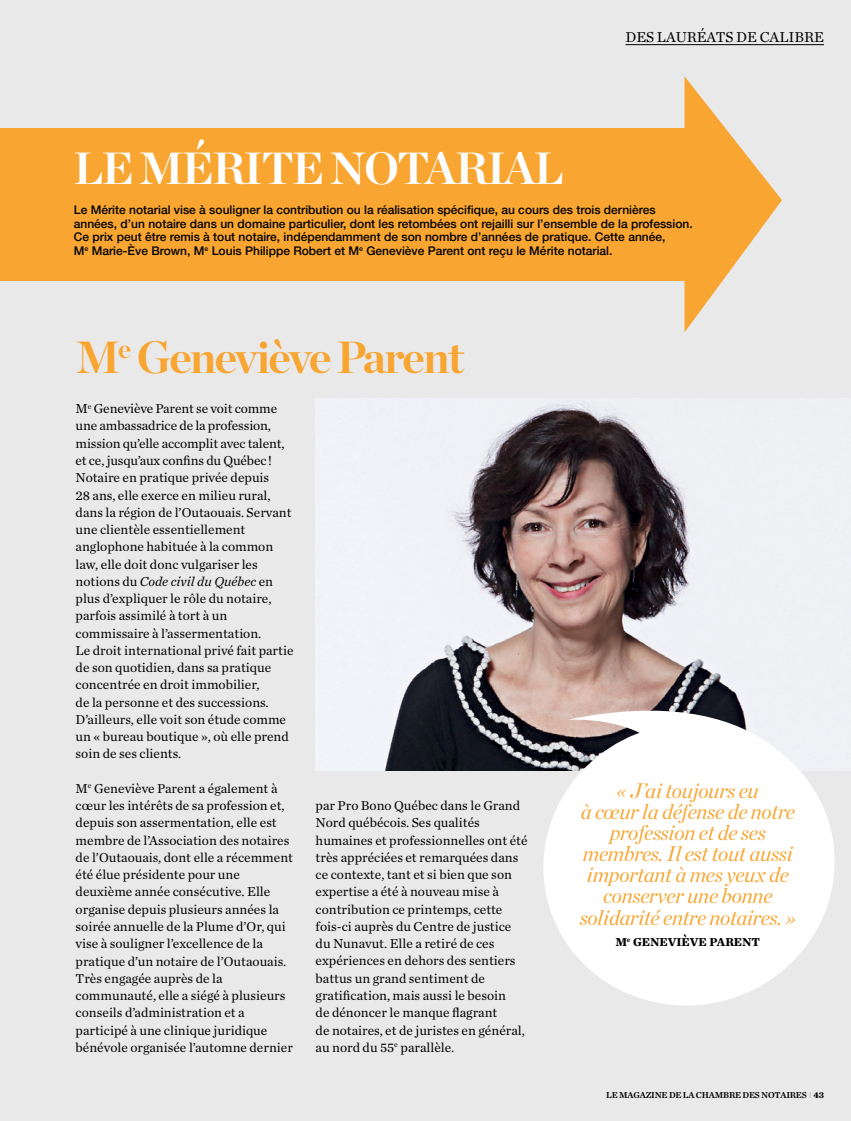
<style>
.page{position:relative;width:851px;height:1121px;background:#fff}
.page>*{position:absolute;margin:0;border:0;box-sizing:border-box;transform-origin:0 0}
.t1{font:700 45px "Chronicle Display";letter-spacing:-.04em;color:#f8a531}
.t2{font:700 45px "Chronicle Display";letter-spacing:-.04em;color:#fff}
.t3{font:italic 21px/21px "Chronicle Display";letter-spacing:-.01em;color:#f8a531;text-align:center}
.t4{font:15px "Chronicle Text G1";color:#000}
.t5{font:13.5px/17.2px "Chronicle Text G1";color:#000}
.t6{font:500 12px/13.5px "Helvetica Neue LT Std";color:#000}
.t7{font:700 12px "Chronicle Text G1";color:#000}
.t8{font:9px "Chronicle Text G1 Semi";letter-spacing:-.02em;color:#000}
.s1{font-style:italic}
.s2{font-family:"Helvetica Neue LT Std";font-weight:200;font-size:8.25px}
.s3{font-family:"Chronicle Text G1";font-weight:700}
</style>
<div class="page">
<div style="left:0;top:0;width:850px;height:1120px;background:#e9e9ea"></div>
<div style="left:0;top:128px;width:706px;height:152px;background:#f8a531"></div>
<svg style="left:684px;top:76px;width:97px;height:256px"></svg>
<hr style="left:625px;top:44px;width:199px;height:1px;background:#000">
<img style="left:369px;top:398px;width:389px;height:372px">
<div style="left:315px;top:398px;width:54px;height:372px;background:#f0f3f8"></div>
<div style="left:758px;top:398px;width:92px;height:308px;background:#eef0f4"></div>
<svg style="left:525px;top:706px;width:325px;height:299px;fill:#fff"></svg>
<svg style="left:567px;top:678px;width:242px;height:160px;fill:#fff"></svg>
<h1 class="t2" style="left:74px;top:132px;width:491px">LE MÉRITE NOTARIAL</h1>
<p class="t4" style="left:625px;top:26px;width:200px">DES LAURÉATS DE CALIBRE</p>
<p class="t6" style="left:74px;top:203px;width:620px">Le Mérite notarial vise à souligner la contribution ou la réalisation spécifique, au cours des trois dernières années, d’un notaire dans un domaine particulier, dont les retombées ont rejailli sur l’ensemble de la profession.<br>Ce prix peut être remis à tout notaire, indépendamment de son nombre d’années de pratique. Cette année,<br>M<sup>e</sup> Marie-Ève Brown, M<sup>e</sup> Louis Philippe Robert et M<sup>e</sup> Geneviève Parent ont reçu le Mérite notarial.</p>
<h1 class="t1" style="left:76px;top:321px;width:390px">M<sup>e</sup> Geneviève Parent</h1>
<p class="t5" style="left:76px;top:399px;width:219px">M<sup>e</sup> Geneviève Parent se voit comme une ambassadrice de la profession, mission qu’elle accomplit avec talent, et ce, jusqu’aux confins du Québec !<br>Notaire en pratique privée depuis<br>28 ans, elle exerce en milieu rural, dans la région de l’Outaouais. Servant une clientèle essentiellement anglophone habituée à la common law, elle doit donc vulgariser les notions du <span class="s1">Code civil du Québec</span> en plus d’expliquer le rôle du notaire, parfois assimilé à tort à un commissaire à l’assermentation.<br>Le droit international privé fait partie de son quotidien, dans sa pratique concentrée en droit immobilier,<br>de la personne et des successions.<br>D’ailleurs, elle voit son étude comme un « bureau boutique », où elle prend soin de ses clients.</p>
<p class="t5" style="left:76px;top:779px;width:219px">M<sup>e</sup> Geneviève Parent a également à cœur les intérêts de sa profession et, depuis son assermentation, elle est membre de l’Association des notaires de l’Outaouais, dont elle a récemment été élue présidente pour une deuxième année consécutive. Elle organise depuis plusieurs années la soirée annuelle de la Plume d’Or, qui vise à souligner l’excellence de la pratique d’un notaire de l’Outaouais.<br>Très engagée auprès de la communauté, elle a siégé à plusieurs conseils d’administration et a participé à une clinique juridique bénévole organisée l’automne dernier</p>
<p class="t5" style="left:315px;top:796px;width:213px">par Pro Bono Québec dans le Grand<br>Nord québécois. Ses qualités humaines et professionnelles ont été très appréciées et remarquées dans ce contexte, tant et si bien que son expertise a été à nouveau mise à contribution ce printemps, cette fois-ci auprès du Centre de justice du Nunavut. Elle a retiré de ces expériences en dehors des sentiers battus un grand sentiment de gratification, mais aussi le besoin<br>de dénoncer le manque flagrant<br>de notaires, et de juristes en général, au nord du 55<sup>e</sup> parallèle.</p>
<h2 class="t3" style="left:579px;top:779px;width:218px">« J’ai toujours eu<br>à cœur la défense de notre profession et de ses membres. Il est tout aussi important à mes yeux de conserver une bonne solidarité entre notaires. »</h2>
<p class="t7" style="left:615px;top:932px;width:146px">M<sup>e</sup> GENEVIÈVE PARENT</p>
<p class="t8" style="left:606px;top:1088px;width:219px">LE MAGAZINE DE LA CHAMBRE DES NOTAIRES <span class="s2">I</span> <span class="s3">43</span></p>
</div>
